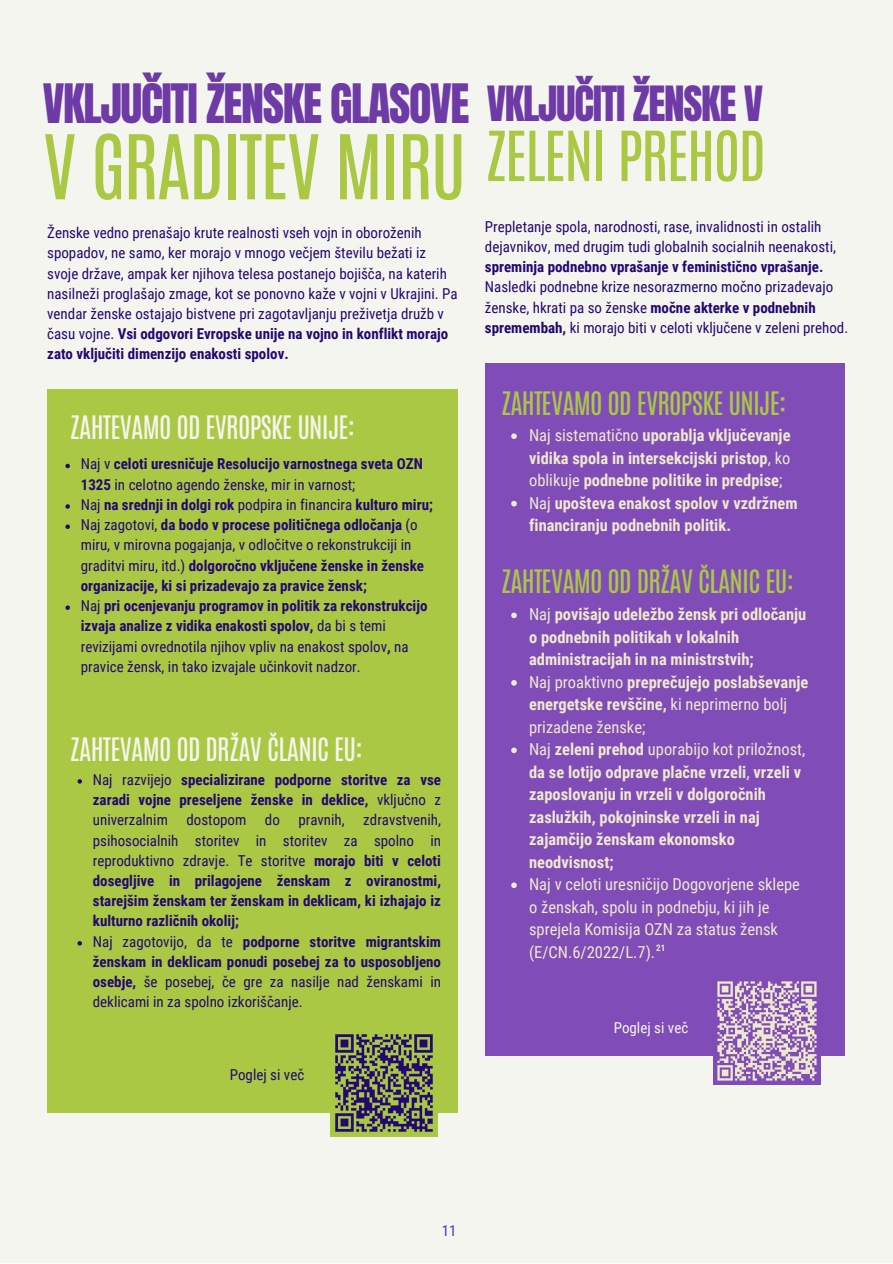
<style>
.page{position:relative;width:893px;height:1264px;background:#fff}
.page>*{position:absolute;margin:0;border:0;box-sizing:border-box;transform-origin:0 0}
.t1{font:75.75px "Antonio";letter-spacing:-.03em;color:#aac844}
.t2{font:58.65px "Antonio";letter-spacing:-.03em;color:#aac844}
.t3{font:46.2px "Anton";letter-spacing:-.03em;color:#6d3aa6}
.t4{font:41.25px "Anton";letter-spacing:-.03em;color:#6d3aa6}
.t5{font:27px "Antonio";letter-spacing:-.03em;color:#f5f5ef}
.t6{font:27px "Antonio";letter-spacing:-.03em;color:#aac844}
.t7{font:700 16.5px/22.5px "Roboto Condensed";color:#efe9ce}
.t8{font:16.5px/22.5px "Roboto Condensed";color:#efe9ce}
.t9{font:15px/20.2px "Roboto Condensed";color:#230871}
.t10{font:700 15px/20.2px "Roboto Condensed";color:#230871}
.t11{font:15px "Roboto Condensed";color:#f5f5ef}
.t12{font:15px "Roboto Condensed";color:#4b39b5}
.t13{font:700 9px "Roboto Condensed";color:#efe9ce}
.s1{font-weight:700}
.s2{font-weight:400}
</style>
<div class="page">
<div style="left:0;top:0;width:892px;height:1262px;background:#f5f5ef"></div>
<div style="left:47px;top:389px;width:411px;height:723px;background:#aac844"></div>
<div style="left:485px;top:363px;width:359px;height:692px;background:#804db8"></div>
<img style="left:713px;top:981px;width:107px;height:103px">
<img style="left:331px;top:1034px;width:106px;height:102px">
<svg style="left:65px;top:464px;width:5px;height:4px"></svg>
<svg style="left:65px;top:504px;width:5px;height:4px"></svg>
<svg style="left:65px;top:524px;width:5px;height:5px"></svg>
<svg style="left:65px;top:605px;width:5px;height:5px"></svg>
<svg style="left:77px;top:779px;width:5px;height:4px"></svg>
<svg style="left:77px;top:941px;width:5px;height:4px"></svg>
<svg style="left:511px;top:433px;width:6px;height:6px"></svg>
<svg style="left:511px;top:501px;width:6px;height:5px"></svg>
<svg style="left:511px;top:612px;width:6px;height:6px"></svg>
<svg style="left:511px;top:680px;width:6px;height:5px"></svg>
<svg style="left:511px;top:747px;width:6px;height:6px"></svg>
<svg style="left:511px;top:882px;width:6px;height:6px"></svg>
<p class="t3" style="left:43px;top:70px;width:428px">VKLJUČITI ŽENSKE GLASOVE</p>
<p class="t1" style="left:43px;top:113px;width:425px">V GRADITEV MIRU</p>
<p class="t9" style="left:47px;top:223px;width:412px">Ženske vedno prenašajo krute realnosti vseh vojn in oboroženih spopadov, ne samo, ker morajo v mnogo večjem številu bežati iz svoje države, ampak ker njihova telesa postanejo bojišča, na katerih nasilneži proglašajo zmage, kot se ponovno kaže v vojni v Ukrajini. Pa vendar ženske ostajajo bistvene pri zagotavljanju preživetja družb v času vojne. <span class="s1">Vsi odgovori Evropske unije na vojno in konflikt morajo zato vključiti dimenzijo enakosti spolov.</span></p>
<p class="t5" style="left:70px;top:408px;width:287px">ZAHTEVAMO OD EVROPSKE UNIJE:</p>
<p class="t10" style="left:81px;top:454px;width:343px"><span class="s2">Naj v</span> celoti uresničuje Resolucijo varnostnega sveta OZN<br>1325 <span class="s2">in celotno agendo ženske, mir in varnost;</span></p>
<p class="t10" style="left:81px;top:494px;width:353px"><span class="s2">Naj</span> na srednji in dolgi rok <span class="s2">podpira in financira</span> kulturo miru;</p>
<p class="t10" style="left:81px;top:515px;width:344px"><span class="s2">Naj zagotovi,</span> da bodo v procese političnega odločanja <span class="s2">(o miru, v mirovna pogajanja, v odločitve o rekonstrukciji in graditvi miru, itd.)</span> dolgoročno vključene ženske in ženske organizacije, ki si prizadevajo za pravice žensk;</p>
<p class="t9" style="left:81px;top:596px;width:348px">Naj <span class="s1">pri ocenjevanju programov in politik za rekonstrukcijo izvaja analize z vidika enakosti spolov,</span> da bi s temi revizijami ovrednotila njihov vpliv na enakost spolov<span class="s1">,</span> na pravice žensk, in tako izvajale učinkovit nadzor.</p>
<p class="t5" style="left:70px;top:729px;width:294px">ZAHTEVAMO OD DRŽAV ČLANIC EU:</p>
<p class="t10" style="left:93px;top:769px;width:349px;text-align:justify"><span class="s2">Naj razvijejo</span> specializirane podporne storitve za vse zaradi vojne preseljene ženske in deklice, <span class="s2">vključno z univerzalnim dostopom do pravnih, zdravstvenih, psihosocialnih storitev in storitev za spolno in reproduktivno zdravje. Te storitve</span> morajo biti v celoti dosegljive in prilagojene ženskam z oviranostmi, starejšim ženskam ter ženskam in deklicam, ki izhajajo iz kulturno različnih okolij;</p>
<p class="t9" style="left:93px;top:931px;width:349px;text-align:justify">Naj zagotovijo, da te <span class="s1">podporne storitve migrantskim ženskam in deklicam ponudi posebej za to usposobljeno osebje,</span> še posebej, če gre za nasilje nad ženskami in deklicami in za spolno izkoriščanje.</p>
<p class="t9" style="left:230px;top:1064px;width:76px">Poglej si več</p>
<p class="t4" style="left:486px;top:74px;width:278px">VKLJUČITI ŽENSKE V</p>
<p class="t2" style="left:485px;top:114px;width:282px">ZELENI PREHOD</p>
<p class="t9" style="left:485px;top:216px;width:365px">Prepletanje spola, narodnosti, rase, invalidnosti in ostalih dejavnikov, med drugim tudi globalnih socialnih neenakosti, <span class="s1">spreminja podnebno vprašanje v feministično vprašanje.<br></span>Nasledki podnebne krize nesorazmerno močno prizadevajo ženske, hkrati pa so ženske <span class="s1">močne akterke v podnebnih spremembah,</span> ki morajo biti v celoti vključene v zeleni prehod.</p>
<p class="t6" style="left:501px;top:384px;width:287px">ZAHTEVAMO OD EVROPSKE UNIJE:</p>
<p class="t7" style="left:529px;top:424px;width:263px;text-align:justify"><span class="s2">Naj sistematično</span> uporablja vključevanje vidika spola in intersekcijski pristop<span class="s2">, ko oblikuje</span> podnebne politike in predpise<span class="s2">;</span></p>
<p class="t7" style="left:529px;top:492px;width:270px"><span class="s2">Naj</span> upošteva enakost spolov v vzdržnem financiranju podnebnih politik.</p>
<p class="t6" style="left:501px;top:562px;width:294px">ZAHTEVAMO OD DRŽAV ČLANIC EU:</p>
<p class="t7" style="left:529px;top:603px;width:279px"><span class="s2">Naj</span> povišajo udeležbo žensk pri odločanju o podnebnih politikah v lokalnih administracijah in na ministrstvih;</p>
<p class="t8" style="left:529px;top:671px;width:281px">Naj proaktivno <span class="s1">preprečujejo poslabševanje energetske revščine,</span> ki neprimerno bolj prizadene ženske;</p>
<p class="t7" style="left:529px;top:738px;width:277px"><span class="s2">Naj</span> zeleni prehod <span class="s2">uporabijo kot priložnost, </span>da se lotijo odprave plačne vrzeli<span class="s2">,</span> vrzeli v zaposlovanju in vrzeli v dolgoročnih zaslužkih, pokojninske vrzeli in naj zajamčijo ženskam ekonomsko neodvisnost;</p>
<p class="t8" style="left:529px;top:873px;width:272px">Naj v celoti uresničijo Dogovorjene sklepe o ženskah, spolu in podnebju, ki jih je sprejela Komisija OZN za status žensk (E/CN.6/2022/L.7).</p>
<p class="t13" style="left:656px;top:942px;width:11px">21</p>
<p class="t11" style="left:613px;top:1018px;width:76px">Poglej si več</p>
<p class="t12" style="left:441px;top:1221px;width:16px">11</p>
</div>
